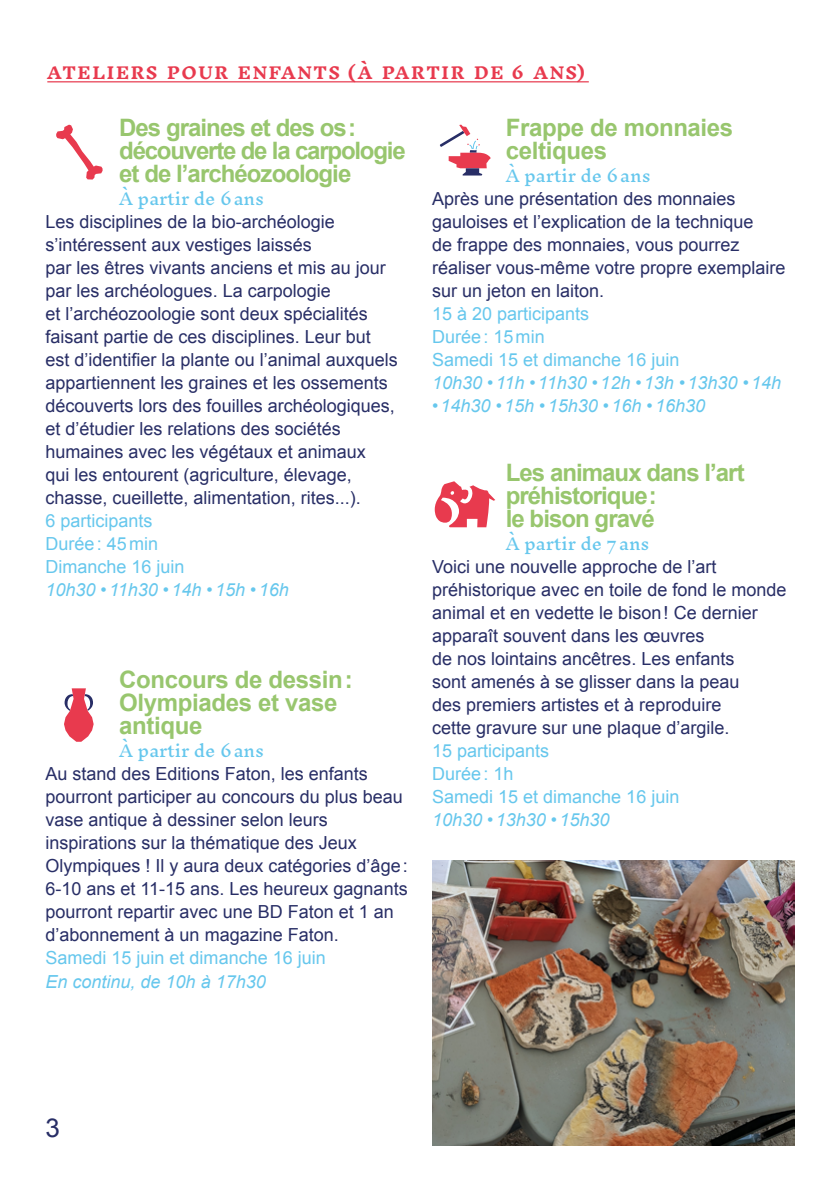
<style>
.page{position:relative;width:840px;height:1191px;background:#fff}
.page>*{position:absolute;margin:0;border:0;box-sizing:border-box;transform-origin:0 0}
.t1{font:26px "Arial";color:#282e66}
.t2{font:700 24px/23px "Arial";letter-spacing:-.04em;color:#98c66e}
.t3{font:700 24px/23px "Arial";letter-spacing:-.015em;color:#98c66e}
.t4{font:18px/23px "Arial";color:#282e66}
.t5{font:18px/23px "Arial";color:#66c7ed}
.t6{font:italic 18px "Arial";color:#66c7ed}
.t7{font:16px "Inknut Antiqua";color:#66c7ed}
.t8{font:700 16px "Inknut Antiqua";letter-spacing:.105em;color:#e83a4e}
</style>
<div class="page">
<hr style="left:47px;top:81px;width:541px;height:1px;background:#e83a4e">
<img style="left:432px;top:861px;width:362px;height:284px">
<svg style="left:56px;top:125px;width:46px;height:54px"></svg>
<svg style="left:439px;top:125px;width:51px;height:50px"></svg>
<svg style="left:434px;top:481px;width:61px;height:46px"></svg>
<svg style="left:64px;top:688px;width:30px;height:54px"></svg>
<p class="t8" style="left:47px;top:64px;width:539px">ATELIERS POUR ENFANTS (À PARTIR DE 6 ANS)</p>
<h2 class="t2" style="left:119px;top:117px;width:288px">Des graines et des os: découverte de la carpologie et de l’archéozoologie</h2>
<p class="t7" style="left:119px;top:190px;width:146px">À partir de 6ans</p>
<p class="t4" style="left:45px;top:210px;width:354px">Les disciplines de la bio-archéologie s’intéressent aux vestiges laissés<br>par les êtres vivants anciens et mis au jour par les archéologues. La carpologie<br>et l’archéozoologie sont deux spécialités faisant partie de ces disciplines. Leur but est d’identifier la plante ou l’animal auxquels appartiennent les graines et les ossements découverts lors des fouilles archéologiques, et d’étudier les relations des sociétés humaines avec les végétaux et animaux<br>qui les entourent (agriculture, élevage, chasse, cueillette, alimentation, rites...).</p>
<p class="t5" style="left:45px;top:510px;width:141px">6 participants<br>Durée: 45min<br>Dimanche 16 juin</p>
<p class="t6" style="left:45px;top:578px;width:245px">10h30 •11h30 •14h •15h •16h</p>
<h2 class="t3" style="left:119px;top:669px;width:235px">Concours de dessin:<br>Olympiades et vase antique</h2>
<p class="t7" style="left:119px;top:742px;width:146px">À partir de 6ans</p>
<p class="t4" style="left:45px;top:762px;width:364px">Au stand des Editions Faton, les enfants pourront participer au concours du plus beau vase antique à dessiner selon leurs inspirations sur la thématique des Jeux Olympiques ! Il y aura deux catégories d’âge:<br>6-10 ans et 11-15 ans. Les heureux gagnants pourront repartir avec une BD Faton et 1 an d’abonnement à un magazine Faton.</p>
<p class="t5" style="left:45px;top:947px;width:282px">Samedi 15 juin et dimanche 16 juin</p>
<p class="t6" style="left:45px;top:969px;width:222px">En continu, de 10h à 17h30</p>
<h2 class="t3" style="left:505px;top:117px;width:229px">Frappe de monnaies celtiques</h2>
<p class="t7" style="left:505px;top:167px;width:146px">À partir de 6ans</p>
<p class="t4" style="left:432px;top:187px;width:355px">Après une présentation des monnaies gauloises et l’explication de la technique<br>de frappe des monnaies, vous pourrez réaliser vous-même votre propre exemplaire sur un jeton en laiton.</p>
<p class="t5" style="left:432px;top:302px;width:249px">15 à 20 participants<br>Durée: 15min<br>Samedi 15 et dimanche 16 juin</p>
<p class="t6" style="left:432px;top:371px;width:350px">10h30 •11h •11h30 •12h •13h •13h30 •14h</p>
<p class="t6" style="left:432px;top:394px;width:274px">•14h30 •15h •15h30 •16h •16h30</p>
<h2 class="t2" style="left:505px;top:462px;width:240px">Les animaux dans l’art préhistorique:<br>le bison gravé</h2>
<p class="t7" style="left:505px;top:535px;width:145px">À partir de 7ans</p>
<p class="t4" style="left:432px;top:555px;width:356px">Voici une nouvelle approche de l’art préhistorique avec en toile de fond le monde animal et en vedette le bison! Ce dernier apparaît souvent dans les œuvres<br>de nos lointains ancêtres. Les enfants<br>sont amenés à se glisser dans la peau<br>des premiers artistes et à reproduire<br>cette gravure sur une plaque d’argile.</p>
<p class="t5" style="left:432px;top:740px;width:249px">15 participants<br>Durée: 1h<br>Samedi 15 et dimanche 16 juin</p>
<p class="t6" style="left:432px;top:808px;width:179px">10h30 •13h30 •15h30</p>
<h1 class="t1" style="left:45px;top:1110px;width:16px">3</h1>
</div>
